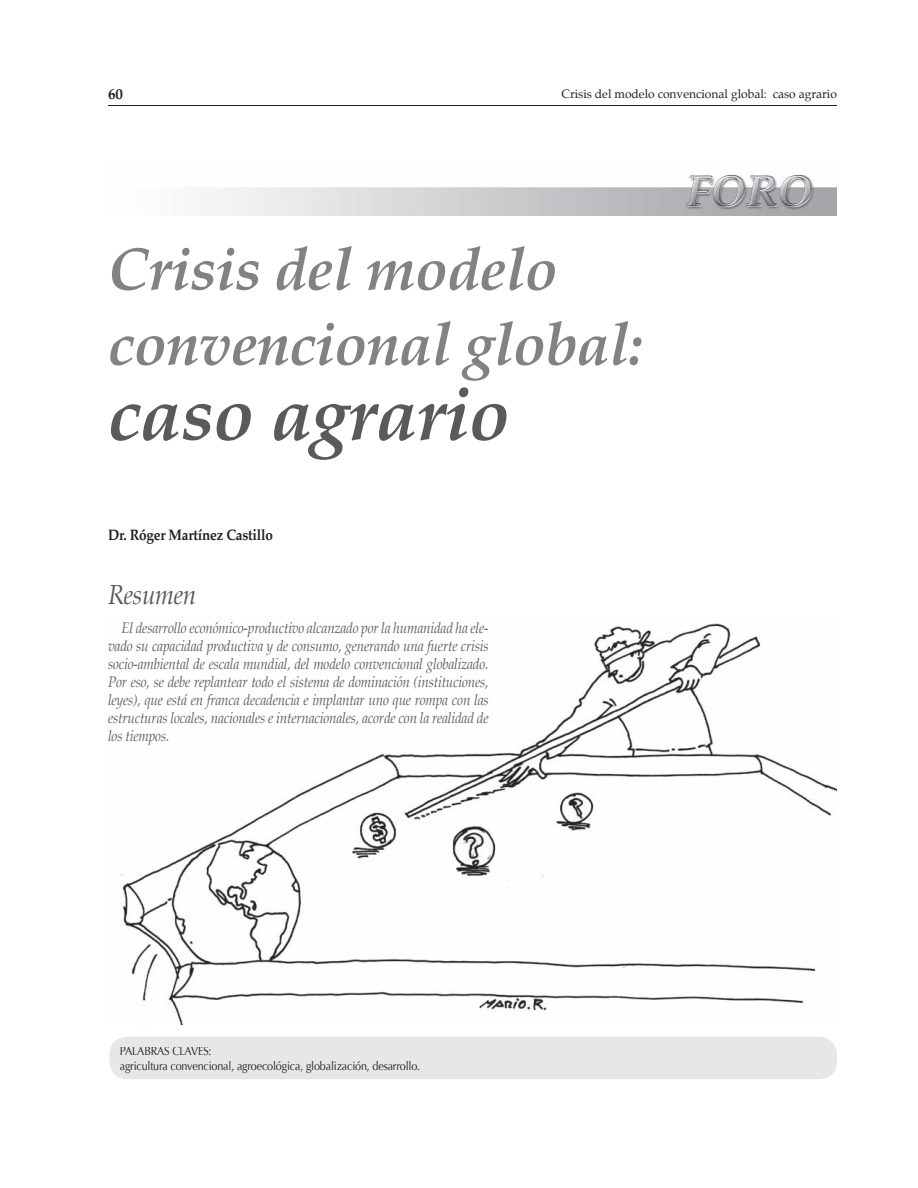
<style>
.page{position:relative;width:918px;height:1188px;background:#fff}
.page>*{position:absolute;margin:0;border:0;box-sizing:border-box;transform-origin:0 0}
.t1{font:italic 700 75px "Palatino";letter-spacing:-.015em;color:#5a5a5d}
.t2{font:italic 700 60px/75px "Palatino";letter-spacing:-.015em;color:#808285}
.t3{font:italic 27px "Palatino";letter-spacing:-.015em;color:#57585a;scale:.9 1}
.t4{font:italic 15px/18px "Palatino";letter-spacing:-.015em;color:#636366;text-align:justify;scale:.9 1}
.t5{font:700 15px "Palatino";letter-spacing:-.015em;color:#231f20;scale:.9 1}
.t6{font:700 15px "Palatino";letter-spacing:-.015em;color:#231f20}
.t7{font:12px/15px "Optima";letter-spacing:-.015em;color:#231f20;scale:.9 1}
.t8{font:12px "Palatino";color:#231f20}
</style>
<div class="page">
<hr style="left:108px;top:105px;width:729px;height:1px;background:#231f20">
<img style="left:200px;top:174px;width:637px;height:42px">
<img style="left:686px;top:176px;width:125px;height:30px">
<div style="left:109px;top:1037px;width:728px;height:42px;background:#e6e7e9;border-radius:18px"></div>
<img style="left:121px;top:623px;width:716px;height:401px">
<p class="t6" style="left:108px;top:85px;width:16px">60</p>
<p class="t8" style="left:562px;top:86px;width:277px">Crisis del modelo convencional global: caso agrario</p>
<h2 class="t2" style="left:108px;top:238px;width:537px">Crisis del modelo convencional global:</h2>
<h1 class="t1" style="left:108px;top:368px;width:404px">caso agrario</h1>
<p class="t5" style="left:108px;top:526px;width:185px">Dr. Róger Martínez Castillo</p>
<h3 class="t3" style="left:108px;top:579px;width:100px">Resumen</h3>
<p class="t4" style="left:108px;top:621px;width:425px;text-indent:14px">El desarrollo económico-productivo alcanzado por la humanidad ha ele&shy;vado su capacidad productiva y de consumo, generando una fuerte crisis socio-ambiental de escala mundial, del modelo convencional globalizado.<br>Por eso, se debe replantear todo el sistema de dominación (instituciones, leyes), que está en franca decadencia e implantar uno que rompa con las estructuras locales, nacionales e internacionales, acorde con la realidad de los tiempos.</p>
<p class="t7" style="left:120px;top:1044px;width:335px">PALABRAS CLAVES:<br>agricultura convencional, agroecológica, globalización, desarrollo.</p>
</div>
